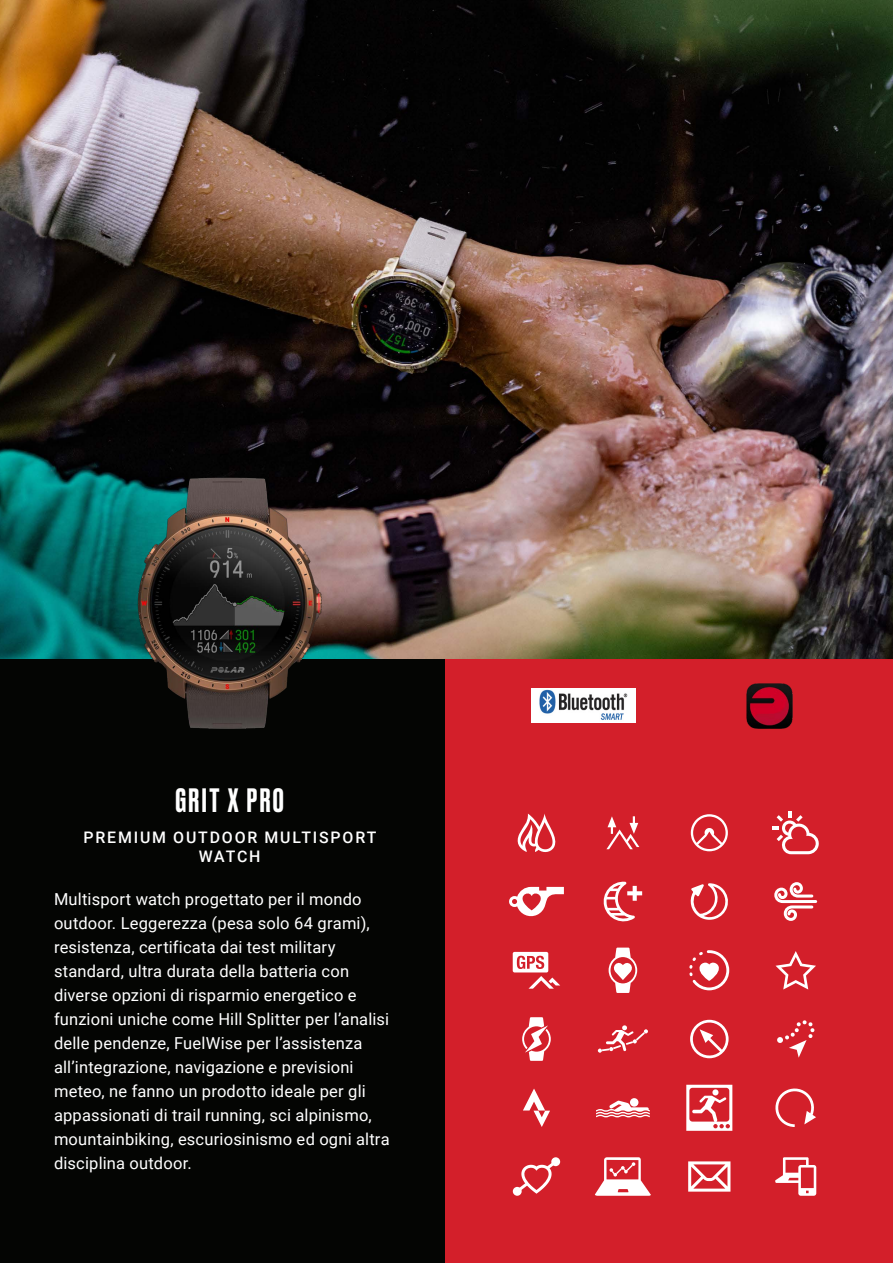
<style>
.page{position:relative;width:893px;height:1263px;background:#fff}
.page>*{position:absolute;margin:0;border:0;box-sizing:border-box;transform-origin:0 0}
.Product_name{font:500 31.8px "Druk";letter-spacing:.08em;color:#fff}
.BODY_COPY{font:16.5px/24px "Roboto";letter-spacing:.01em;color:#fff}
.Product_description{font:500 15.9px/19px "Roboto";letter-spacing:.115em;color:#fff;text-align:center}
</style>
<div class="page">
<img style="left:0;top:0;width:893px;height:660px">
<div style="left:0;top:660px;width:446px;height:603px;background:#040503"></div>
<div style="left:446px;top:660px;width:447px;height:603px;background:#d31f2a"></div>
<img style="left:531px;top:688px;width:105px;height:34px">
<svg style="left:517px;top:813px;width:39px;height:39px"></svg>
<svg style="left:606px;top:816px;width:33px;height:33px"></svg>
<svg style="left:691px;top:814px;width:37px;height:37px"></svg>
<svg style="left:773px;top:811px;width:46px;height:43px"></svg>
<svg style="left:509px;top:887px;width:55px;height:30px"></svg>
<svg style="left:603px;top:881px;width:39px;height:41px"></svg>
<svg style="left:690px;top:883px;width:38px;height:37px"></svg>
<svg style="left:774px;top:882px;width:44px;height:39px"></svg>
<svg style="left:513px;top:952px;width:47px;height:37px"></svg>
<svg style="left:609px;top:947px;width:28px;height:46px"></svg>
<svg style="left:689px;top:950px;width:40px;height:40px"></svg>
<svg style="left:775px;top:951px;width:41px;height:38px"></svg>
<svg style="left:522px;top:1017px;width:29px;height:44px"></svg>
<svg style="left:598px;top:1025px;width:50px;height:28px"></svg>
<svg style="left:690px;top:1020px;width:39px;height:38px"></svg>
<svg style="left:777px;top:1020px;width:37px;height:38px"></svg>
<svg style="left:523px;top:1088px;width:27px;height:39px"></svg>
<svg style="left:596px;top:1098px;width:54px;height:19px"></svg>
<svg style="left:686px;top:1085px;width:46px;height:46px"></svg>
<svg style="left:775px;top:1088px;width:41px;height:39px"></svg>
<div style="left:551px;top:1157px;width:9px;height:9px;background:#fff;border-radius:50%"></div>
<div style="left:513px;top:1187px;width:9px;height:9px;background:#fff;border-radius:50%"></div>
<svg style="left:518px;top:1162px;width:37px;height:32px"></svg>
<svg style="left:595px;top:1157px;width:56px;height:39px"></svg>
<svg style="left:688px;top:1161px;width:42px;height:30px"></svg>
<svg style="left:775px;top:1157px;width:41px;height:39px"></svg>
<img style="left:746px;top:683px;width:47px;height:46px">
<img style="left:34px;top:463px;width:388px;height:266px">
<p class="Product_name" style="left:175px;top:779px;width:110px">GRIT X PRO</p>
<p class="Product_description" style="left:83px;top:827px;width:294px">PREMIUM OUTDOOR MULTISPORT<br>WATCH</p>
<p class="BODY_COPY" style="left:54px;top:887px;width:337px">Multisport watch progettato per il mondo outdoor. Leggerezza (pesa solo 64 grami), resistenza, certificata dai test military standard, ultra durata della batteria con diverse opzioni di risparmio energetico e funzioni uniche come Hill Splitter per l’analisi delle pendenze, FuelWise per l’assistenza all’integrazione, navigazione e previsioni meteo, ne fanno un prodotto ideale per gli appassionati di trail running, sci alpinismo, mountainbiking, escuriosinismo ed ogni altra disciplina outdoor.</p>
</div>
